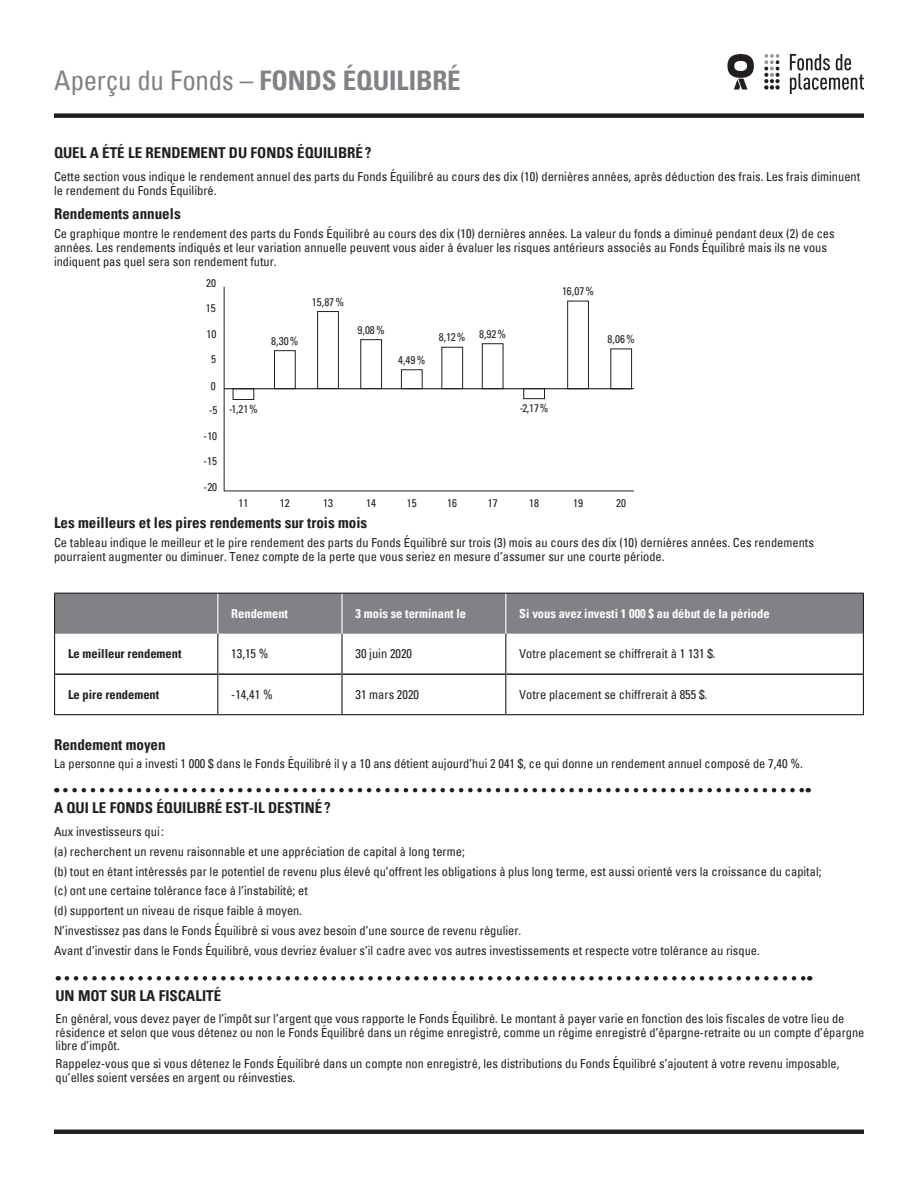
<style>
.page{position:relative;width:918px;height:1188px;background:#fff}
.page>*{position:absolute;margin:0;border:0;box-sizing:border-box;transform-origin:0 0}
.TI_2_SERIF___ROMAN{font:condensed 27px "Univers";letter-spacing:-.015em;color:#808285}
.Titre_2{font:700 condensed 15px "Univers";color:#231f20}
.Titre_1-Dotted_line{font:700 condensed 15px "Univers";color:#231f20}
.Titre_1-Text_only{font:700 condensed 15px "Univers";color:#231f20}
.Body_Text_U-57_v2{font:condensed 12.45px/14px "Univers";color:#231f20}
.Body_Text_U-57{font:condensed 12.45px/13.5px "Univers";color:#231f20}
.Titre_1-Dotted_line-2{font:700 condensed 12.45px "Univers";color:#fff}
.Titre_1-Dotted_line-3{font:condensed 12.45px "Univers";color:#231f20}
.Titre_1-Dotted_line-4{font:700 condensed 12.45px "Univers";color:#231f20}
.t1{font:condensed 11.1px "Univers";color:#231f20}
.s1{font-weight:700}
</style>
<div class="page">
<div style="left:54px;top:113px;width:810px;height:5px;background:#231f20"></div>
<hr style="left:54px;top:1130px;width:810px;height:4px;background:#231f20">
<svg style="left:65px;top:788px;width:744px;height:4px"></svg>
<svg style="left:67px;top:976px;width:743px;height:5px"></svg>
<svg style="left:790px;top:54px;width:74px;height:40px"></svg>
<svg style="left:727px;top:54px;width:27px;height:36px"></svg>
<svg style="left:764px;top:54px;width:16px;height:36px"></svg>
<div style="left:55px;top:594px;width:808px;height:40px;background:#808285"></div>
<hr style="left:55px;top:673px;width:162px;height:2px;background:#231f20">
<hr style="left:218px;top:673px;width:123px;height:2px;background:#231f20">
<hr style="left:343px;top:673px;width:162px;height:2px;background:#231f20">
<hr style="left:506px;top:673px;width:357px;height:2px;background:#231f20">
<hr style="left:54px;top:634px;width:1px;height:40px;background:#231f20">
<hr style="left:217px;top:634px;width:1px;height:40px;background:#231f20">
<hr style="left:341px;top:634px;width:2px;height:40px;background:#231f20">
<hr style="left:505px;top:634px;width:1px;height:40px;background:#231f20">
<hr style="left:863px;top:634px;width:1px;height:40px;background:#231f20">
<hr style="left:54px;top:674px;width:1px;height:40px;background:#231f20">
<hr style="left:217px;top:674px;width:1px;height:40px;background:#231f20">
<hr style="left:341px;top:674px;width:2px;height:40px;background:#231f20">
<hr style="left:505px;top:674px;width:1px;height:40px;background:#231f20">
<hr style="left:863px;top:674px;width:1px;height:40px;background:#231f20">
<hr style="left:54px;top:714px;width:164px;height:1px;background:#231f20">
<hr style="left:218px;top:714px;width:124px;height:1px;background:#231f20">
<hr style="left:342px;top:714px;width:164px;height:1px;background:#231f20">
<hr style="left:506px;top:714px;width:358px;height:1px;background:#231f20">
<hr style="left:341px;top:594px;width:2px;height:40px;background:#fff">
<hr style="left:505px;top:594px;width:1px;height:40px;background:#fff">
<hr style="left:217px;top:594px;width:1px;height:40px;background:#fff">
<hr style="left:54px;top:593px;width:164px;height:1px;background:#231f20">
<hr style="left:54px;top:594px;width:1px;height:40px;background:#231f20">
<hr style="left:218px;top:593px;width:124px;height:1px;background:#231f20">
<hr style="left:342px;top:593px;width:164px;height:1px;background:#231f20">
<hr style="left:506px;top:593px;width:358px;height:1px;background:#231f20">
<hr style="left:863px;top:594px;width:1px;height:40px;background:#231f20">
<hr style="left:224px;top:287px;width:1px;height:204px;background:#231f20">
<hr style="left:224px;top:388px;width:410px;height:1px;background:#231f20">
<div style="left:567px;top:301px;width:22px;height:88px;border:1px solid #231f20"></div>
<div style="left:611px;top:349px;width:21px;height:40px;border:1px solid #231f20"></div>
<div style="left:523px;top:388px;width:22px;height:11px;border:1px solid #231f20"></div>
<div style="left:274px;top:350px;width:22px;height:39px;border:1px solid #231f20"></div>
<div style="left:233px;top:389px;width:21px;height:11px;border:1px solid #231f20"></div>
<div style="left:317px;top:311px;width:22px;height:78px;border:1px solid #231f20"></div>
<div style="left:401px;top:369px;width:21px;height:20px;border:1px solid #231f20"></div>
<div style="left:442px;top:347px;width:21px;height:42px;border:1px solid #231f20"></div>
<div style="left:482px;top:343px;width:21px;height:46px;border:1px solid #231f20"></div>
<div style="left:360px;top:339px;width:22px;height:50px;border:1px solid #231f20"></div>
<hr style="left:224px;top:491px;width:410px;height:1px;background:#231f20">
<p class="TI_2_SERIF___ROMAN" style="left:54px;top:63px;width:408px">Aperçu du Fonds – <span class="s1">FONDS ÉQUILIBRÉ</span></p>
<p class="Titre_1-Text_only" style="left:54px;top:144px;width:319px">QUEL A ÉTÉ LE RENDEMENT DU FONDS ÉQUILIBRÉ?</p>
<p class="Body_Text_U-57_v2" style="left:54px;top:170px;width:808px">Cette section vous indique le rendement annuel des parts du Fonds Équilibré au cours des dix (10) dernières années, après déduction des frais. Les frais diminuent le rendement du Fonds Équilibré.</p>
<p class="Titre_2" style="left:54px;top:205px;width:128px">Rendements annuels</p>
<p class="Body_Text_U-57_v2" style="left:54px;top:226px;width:782px">Ce graphique montre le rendement des parts du Fonds Équilibré au cours des dix (10) dernières années. La valeur du fonds a diminué pendant deux (2) de ces années. Les rendements indiqués et leur variation annuelle peuvent vous aider à évaluer les risques antérieurs associés au Fonds Équilibré mais ils ne vous indiquent pas quel sera son rendement futur.</p>
<p class="t1" style="left:206px;top:276px;width:11px">20</p>
<p class="t1" style="left:206px;top:301px;width:11px">15</p>
<p class="t1" style="left:207px;top:327px;width:11px">10</p>
<p class="t1" style="left:211px;top:352px;width:6px">5</p>
<p class="t1" style="left:211px;top:379px;width:6px">0</p>
<p class="t1" style="left:209px;top:403px;width:10px">-5</p>
<p class="t1" style="left:204px;top:429px;width:15px">-10</p>
<p class="t1" style="left:204px;top:454px;width:15px">-15</p>
<p class="t1" style="left:204px;top:480px;width:15px">-20</p>
<p class="t1" style="left:229px;top:402px;width:30px">-1,21%</p>
<p class="t1" style="left:238px;top:496px;width:11px">11</p>
<p class="t1" style="left:271px;top:334px;width:29px">8,30%</p>
<p class="t1" style="left:280px;top:496px;width:11px">12</p>
<p class="t1" style="left:312px;top:295px;width:34px">15,87%</p>
<p class="t1" style="left:358px;top:323px;width:29px">9,08%</p>
<p class="t1" style="left:398px;top:353px;width:29px">4,49%</p>
<p class="t1" style="left:439px;top:330px;width:28px">8,12%</p>
<p class="t1" style="left:479px;top:327px;width:29px">8,92%</p>
<p class="t1" style="left:520px;top:401px;width:30px">-2,17%</p>
<p class="t1" style="left:562px;top:284px;width:34px">16,07%</p>
<p class="t1" style="left:608px;top:332px;width:29px">8,06%</p>
<p class="t1" style="left:323px;top:496px;width:11px">13</p>
<p class="t1" style="left:366px;top:496px;width:11px">14</p>
<p class="t1" style="left:407px;top:496px;width:11px">15</p>
<p class="t1" style="left:447px;top:496px;width:11px">16</p>
<p class="t1" style="left:488px;top:496px;width:11px">17</p>
<p class="t1" style="left:529px;top:496px;width:11px">18</p>
<p class="t1" style="left:573px;top:496px;width:11px">19</p>
<p class="t1" style="left:616px;top:496px;width:11px">20</p>
<p class="Titre_2" style="left:54px;top:514px;width:315px">Les meilleurs et les pires rendements sur trois mois</p>
<p class="Body_Text_U-57_v2" style="left:54px;top:535px;width:761px">Ce tableau indique le meilleur et le pire rendement des parts du Fonds Équilibré sur trois (3) mois au cours des dix (10) dernières années. Ces rendements pourraient augmenter ou diminuer. Tenez compte de la perte que vous seriez en mesure d’assumer sur une courte période.</p>
<p class="Titre_1-Dotted_line-2" style="left:231px;top:606px;width:58px">Rendement</p>
<p class="Titre_1-Dotted_line-2" style="left:356px;top:606px;width:112px">3 mois se terminant le</p>
<p class="Titre_1-Dotted_line-2" style="left:519px;top:606px;width:252px">Si vous avez investi 1 000 $ au début de la période</p>
<p class="Titre_1-Dotted_line-4" style="left:68px;top:646px;width:115px">Le meilleur rendement</p>
<p class="Titre_1-Dotted_line-3" style="left:231px;top:646px;width:39px">13,15 %</p>
<p class="Titre_1-Dotted_line-3" style="left:356px;top:646px;width:58px">30 juin 2020</p>
<p class="Titre_1-Dotted_line-3" style="left:519px;top:646px;width:198px">Votre placement se chiffrerait à 1 131 $.</p>
<p class="Titre_1-Dotted_line-4" style="left:68px;top:687px;width:93px">Le pire rendement</p>
<p class="Body_Text_U-57_v2" style="left:231px;top:688px;width:43px">-14,41 %</p>
<p class="Body_Text_U-57_v2" style="left:356px;top:688px;width:65px">31 mars 2020</p>
<p class="Body_Text_U-57_v2" style="left:519px;top:688px;width:190px">Votre placement se chiffrerait à 855 $.</p>
<p class="Titre_2" style="left:54px;top:736px;width:113px">Rendement moyen</p>
<p class="Body_Text_U-57_v2" style="left:54px;top:757px;width:750px">La personne qui a investi 1 000 $ dans le Fonds Équilibré il y a 10 ans détient aujourd’hui 2 041 $, ce qui donne un rendement annuel composé de 7,40 %.</p>
<p class="Titre_1-Dotted_line" style="left:54px;top:799px;width:278px">A QUI LE FONDS ÉQUILIBRÉ EST-IL DESTINÉ?</p>
<p class="Body_Text_U-57_v2" style="left:54px;top:824px;width:112px">Aux investisseurs qui :</p>
<p class="Body_Text_U-57_v2" style="left:54px;top:844px;width:412px">(a) recherchent un revenu raisonnable et une appréciation de capital à long terme;</p>
<p class="Body_Text_U-57_v2" style="left:54px;top:864px;width:769px">(b) tout en étant intéressés par le potentiel de revenu plus élevé qu’offrent les obligations à plus long terme, est aussi orienté vers la croissance du capital;</p>
<p class="Body_Text_U-57_v2" style="left:54px;top:884px;width:255px">(c) ont une certaine tolérance face à l’instabilité; et</p>
<p class="Body_Text_U-57_v2" style="left:54px;top:904px;width:250px">(d) supportent un niveau de risque faible à moyen.</p>
<p class="Body_Text_U-57_v2" style="left:54px;top:924px;width:469px">N’investissez pas dans le Fonds Équilibré si vous avez besoin d’une source de revenu régulier.</p>
<p class="Body_Text_U-57_v2" style="left:54px;top:944px;width:707px">Avant d’investir dans le Fonds Équilibré, vous devriez évaluer s’il cadre avec vos autres investissements et respecte votre tolérance au risque.</p>
<p class="Titre_1-Dotted_line" style="left:56px;top:987px;width:167px">UN MOT SUR LA FISCALITÉ</p>
<p class="Body_Text_U-57" style="left:56px;top:1012px;width:811px">En général, vous devez payer de l’impôt sur l’argent que vous rapporte le Fonds Équilibré. Le montant à payer varie en fonction des lois fiscales de votre lieu de résidence et selon que vous détenez ou non le Fonds Équilibré dans un régime enregistré, comme un régime enregistré d’épargne-retraite ou un compte d’épargne libre d’impôt.</p>
<p class="Body_Text_U-57" style="left:56px;top:1057px;width:786px">Rappelez-vous que si vous détenez le Fonds Équilibré dans un compte non enregistré, les distributions du Fonds Équilibré s’ajoutent à votre revenu imposable, qu’elles soient versées en argent ou réinvesties.</p>
</div>
